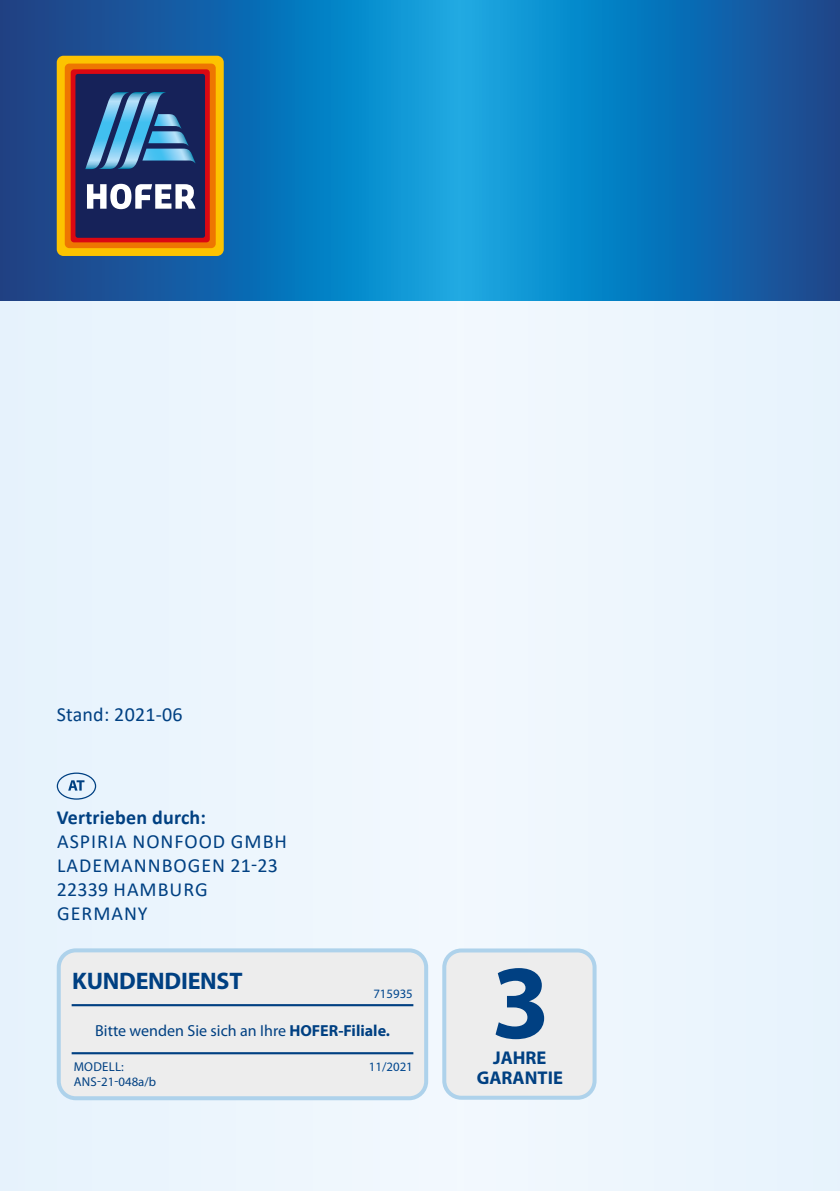
<style>
.page{position:relative;width:840px;height:1191px;background:#fff}
.page>*{position:absolute;margin:0;border:0;box-sizing:border-box;transform-origin:0 0}
.t1{font:700 105.8px "Myriad Pro";color:#004082}
.t2{font:700 24px "Myriad Pro";letter-spacing:-.01em;color:#004082}
.t3{font:20px/24px "Calibri";letter-spacing:.05em;color:#004082}
.t4{font:700 20px "Calibri";letter-spacing:.01em;color:#004082}
.t5{font:20px "Calibri";letter-spacing:.01em;color:#004082}
.t6{font:700 18.4px/19.8px "Myriad Pro";color:#004082;text-align:center}
.t7{font:16px "Myriad Pro";color:#004082}
.t8{font:12.8px/15.4px "Myriad Pro";letter-spacing:.02em;color:#004082}
.t9{font:12.8px "Myriad Pro";color:#00468e}
.s1{font-weight:700}
</style>
<div class="page">
<div style="left:0;top:278px;width:839px;height:913px;background:#ecf5fd"></div>
<svg style="left:0;top:0;width:839px;height:300px;background:#1075b8"></svg>
<svg style="left:57px;top:772px;width:39px;height:27px"></svg>
<div style="left:59px;top:950px;width:367px;height:148px;background:#ededed;border-radius:17px"></div>
<div style="left:57px;top:948px;width:371px;height:152px;border:4px solid #aed2eb;border-radius:17px"></div>
<hr style="left:72px;top:1052px;width:341px;height:2px;background:#004082">
<hr style="left:72px;top:1004px;width:341px;height:2px;background:#004082">
<div style="left:444px;top:950px;width:150px;height:147px;background:#ededed;border-radius:17px"></div>
<div style="left:442px;top:948px;width:154px;height:151px;border:4px solid #aed2eb;border-radius:17px"></div>
<div style="left:57px;top:56px;width:166px;height:200px;background:#fdc300;border-radius:7px"></div>
<div style="left:65px;top:64px;width:150px;height:184px;background:#ee7601;border-radius:5px"></div>
<div style="left:71px;top:69px;width:139px;height:173px;background:#db0812;border-radius:3px"></div>
<div style="left:75px;top:74px;width:130px;height:164px;background:#162259;border-radius:3px"></div>
<svg style="left:87px;top:184px;width:108px;height:25px"></svg>
<svg style="left:85px;top:92px;width:110px;height:77px"></svg>
<p class="t5" style="left:57px;top:700px;width:127px">Stand: 2021-06</p>
<p class="t4" style="left:57px;top:803px;width:151px">Vertrieben durch:</p>
<p class="t3" style="left:57px;top:828px;width:232px">ASPIRIA NONFOOD GMBH<br>LADEMANNBOGEN 21-23<br>22339 HAMBURG<br>GERMANY</p>
<p class="t2" style="left:72px;top:965px;width:172px">KUNDENDIENST</p>
<p class="t7" style="left:95px;top:1020px;width:296px">Bitte wenden Sie sich an Ihre <span class="s1">HOFER-Filiale.</span></p>
<p class="t9" style="left:373px;top:985px;width:41px">715935</p>
<p class="t8" style="left:74px;top:1058px;width:84px">MODELL:<br>ANS-21-048a/b</p>
<p class="t9" style="left:369px;top:1058px;width:45px">11/2021</p>
<h1 class="t1" style="left:491px;top:933px;width:60px">3</h1>
<p class="t6" style="left:476px;top:1047px;width:88px">JAHRE<br>GARANTIE</p>
</div>
